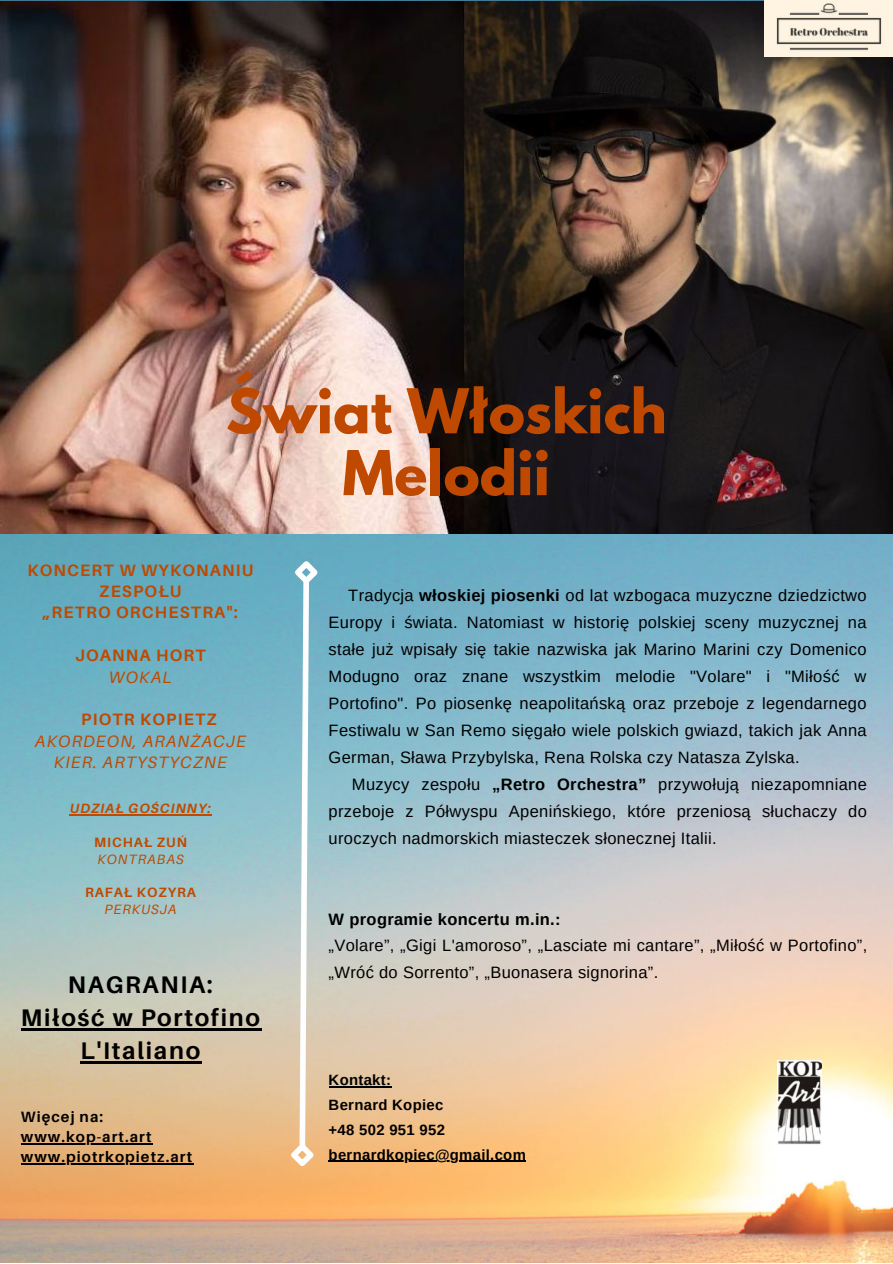
<style>
.page{position:relative;width:893px;height:1264px;background:#fff}
.page>*{position:absolute;margin:0;border:0;box-sizing:border-box;transform-origin:0 0}
.t1{font:700 54.75px/61.8px "League Spartan";color:#bf4900;text-align:center}
.t2{font:700 24px/32.5px "Aileron";letter-spacing:.07em;color:#000;text-align:center}
.t3{font:16.5px/27px "Arimo";letter-spacing:.02em;color:#000;text-align:justify}
.t4{font:700 16.5px/21.3px "Aileron";letter-spacing:.07em;color:#bf4900;text-align:center}
.t5{font:italic 16.5px/21.3px "Aileron";letter-spacing:.07em;color:#bf4900;text-align:center}
.t6{font:700 16.5px "Arimo";letter-spacing:.02em;color:#000}
.t7{font:700 15px/20.2px "Aileron";letter-spacing:.07em;color:#000}
.t8{font:700 14.85px/24.8px "Arimo";letter-spacing:.02em;color:#000}
.t9{font:700 13.5px "Aileron";letter-spacing:.07em;color:#bf4900}
.t10{font:italic 13.5px "Aileron";letter-spacing:.07em;color:#bf4900}
.t11{font:italic 700 13.5px "Aileron";letter-spacing:.07em;color:#bf4900}
.s1{font-weight:700}
</style>
<div class="page">
<img style="left:0;top:0;width:892px;height:1262px">
<hr style="left:328px;top:1086px;width:63px;height:1px;background:#000">
<hr style="left:328px;top:1160px;width:198px;height:1px;background:#000">
<img style="left:777px;top:1060px;width:44px;height:84px">
<svg style="left:286px;top:556px;width:37px;height:615px;background:#b5c9c6"></svg>
<img style="left:0;top:1px;width:892px;height:532px">
<hr style="left:70px;top:814px;width:142px;height:1px;background:#bf4900">
<hr style="left:21px;top:1028px;width:240px;height:2px;background:#000">
<hr style="left:81px;top:1060px;width:121px;height:3px;background:#000">
<hr style="left:21px;top:1142px;width:131px;height:2px;background:#000">
<hr style="left:21px;top:1163px;width:172px;height:1px;background:#000">
<img style="left:764px;top:0;width:128px;height:56px">
<h1 class="t1" style="left:226px;top:379px;width:442px">Świat Włoskich<br>Melodii</h1>
<p class="t4" style="left:27px;top:559px;width:227px">KONCERT W WYKONANIU<br>ZESPOŁU<br>„RETRO ORCHESTRA":</p>
<p class="t4" style="left:75px;top:645px;width:132px">JOANNA HORT</p>
<p class="t5" style="left:109px;top:666px;width:65px">WOKAL</p>
<p class="t4" style="left:81px;top:709px;width:137px">PIOTR KOPIETZ</p>
<p class="t5" style="left:35px;top:730px;width:212px">AKORDEON, ARANŻACJE<br>KIER. ARTYSTYCZNE</p>
<p class="t11" style="left:70px;top:800px;width:143px">UDZIAŁ GOŚCINNY:</p>
<p class="t9" style="left:94px;top:834px;width:94px">MICHAŁ ZUŃ</p>
<p class="t10" style="left:97px;top:851px;width:88px">KONTRABAS</p>
<p class="t9" style="left:85px;top:885px;width:112px">RAFAŁ KOZYRA</p>
<p class="t10" style="left:104px;top:902px;width:74px">PERKUSJA</p>
<h2 class="t2" style="left:21px;top:968px;width:240px">NAGRANIA:<br>Miłość w Portofino<br>L'Italiano</h2>
<p class="t7" style="left:21px;top:1106px;width:173px">Więcej na: www.kop-art.art www.piotrkopietz.art</p>
<p class="t3" style="left:328px;top:581px;width:539px;text-indent:20px">Tradycja <span class="s1">włoskiej piosenki</span> od lat wzbogaca muzyczne dziedzictwo Europy i świata. Natomiast w historię polskiej sceny muzycznej na stałe już wpisały się takie nazwiska jak Marino Marini czy Domenico Modugno oraz znane wszystkim melodie "Volare" i "Miłość w Portofino". Po piosenkę neapolitańską oraz przeboje z legendarnego Festiwalu w San Remo sięgało wiele polskich gwiazd, takich jak Anna German, Sława Przybylska, Rena Rolska czy Natasza Zylska.</p>
<p class="t3" style="left:328px;top:770px;width:539px;text-indent:23px">Muzycy zespołu <span class="s1">„Retro Orchestra”</span> przywołują niezapomniane przeboje z Półwyspu Apenińskiego, które przeniosą słuchaczy do uroczych nadmorskich miasteczek słonecznej Italii.</p>
<p class="t6" style="left:328px;top:907px;width:233px">W programie koncertu m.in.:</p>
<p class="t3" style="left:328px;top:932px;width:540px">„Volare”, „Gigi L'amoroso”, „Lasciate mi cantare”, „Miłość w Portofino”, „Wróć do Sorrento”, „Buonasera signorina”.</p>
<p class="t8" style="left:328px;top:1068px;width:199px">Kontakt:<br>Bernard Kopiec<br>+48 502 951 952 bernardkopiec@gmail.com</p>
</div>
